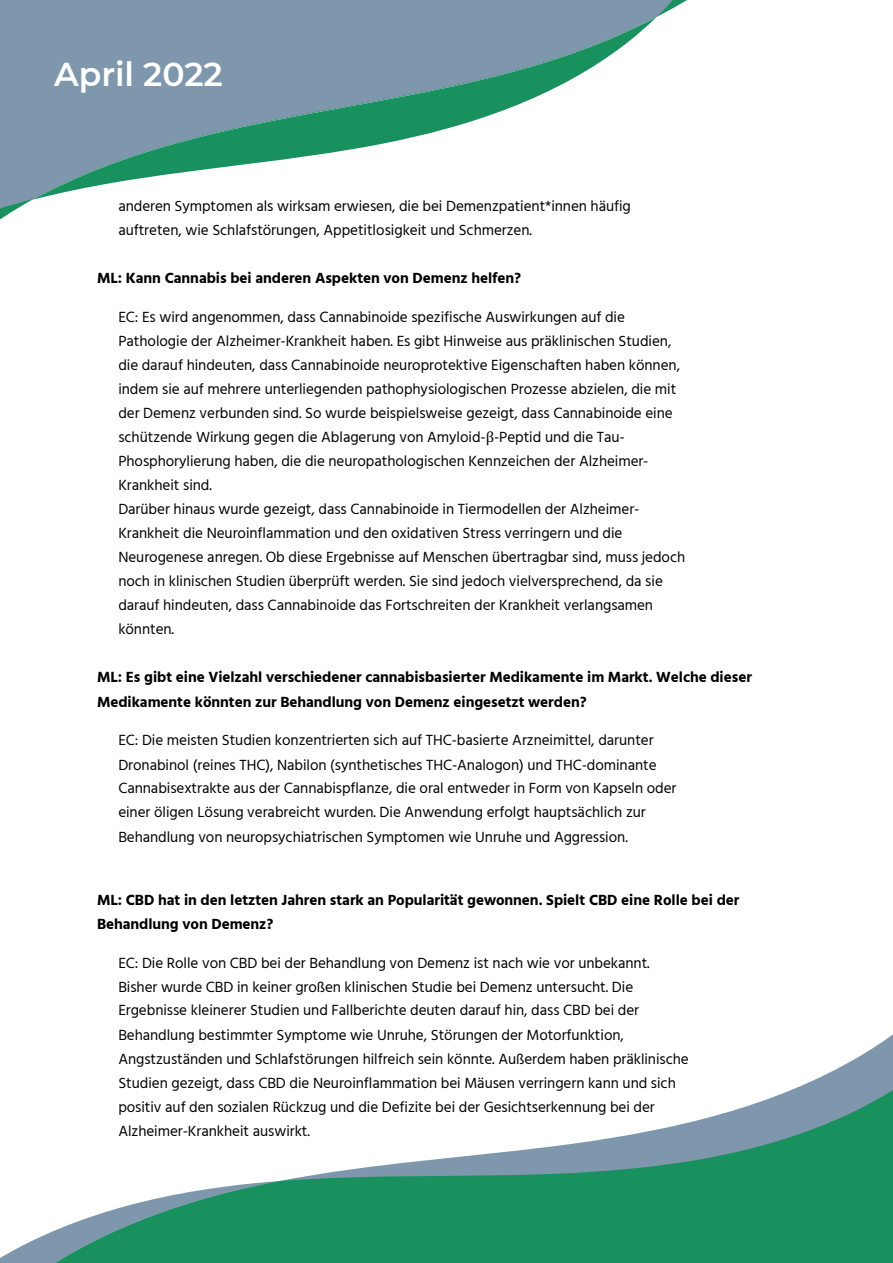
<style>
.page{position:relative;width:893px;height:1263px;background:#fff}
.page>*{position:absolute;margin:0;border:0;box-sizing:border-box;transform-origin:0 0}
.t1{font:600 33px "Montserrat";color:#fff}
.t2{font:15.15px/24px "Hind";letter-spacing:-.005em;color:#000001}
.t3{font:700 15.15px/24.2px "Hind";letter-spacing:-.005em;color:#000001}
.s1{font-family:"Cambria"}
</style>
<div class="page">
<svg style="left:0;top:1235px;width:44px;height:28px"></svg>
<svg style="left:44px;top:1061px;width:849px;height:202px"></svg>
<svg style="left:0;top:0;width:687px;height:220px;fill:#7f97ac"></svg>
<div style="left:54px;top:54px;width:248px;height:36px;background:#7f97ac"></div>
<h1 class="t1" style="left:54px;top:51px;width:170px">April 2022</h1>
<p class="t2" style="left:118px;top:195px;width:514px">anderen Symptomen als wirksam erwiesen, die bei Demenzpatient*innen häufig auftreten, wie Schlafstörungen, Appetitlosigkeit und Schmerzen.</p>
<p class="t3" style="left:97px;top:266px;width:425px">ML: Kann Cannabis bei anderen Aspekten von Demenz helfen?</p>
<p class="t2" style="left:118px;top:306px;width:568px">EC: Es wird angenommen, dass Cannabinoide spezifische Auswirkungen auf die Pathologie der Alzheimer-Krankheit haben. Es gibt Hinweise aus präklinischen Studien, die darauf hindeuten, dass Cannabinoide neuroprotektive Eigenschaften haben können, indem sie auf mehrere unterliegenden pathophysiologischen Prozesse abzielen, die mit der Demenz verbunden sind. So wurde beispielsweise gezeigt, dass Cannabinoide eine schützende Wirkung gegen die Ablagerung von Amyloid-<span class="s1">β</span>-Peptid und die Tau-Phosphorylierung haben, die die neuropathologischen Kennzeichen der Alzheimer-Krankheit sind.<br>Darüber hinaus wurde gezeigt, dass Cannabinoide in Tiermodellen der Alzheimer-Krankheit die Neuroinflammation und den oxidativen Stress verringern und die Neurogenese anregen. Ob diese Ergebnisse auf Menschen übertragbar sind, muss jedoch noch in klinischen Studien überprüft werden. Sie sind jedoch vielversprechend, da sie darauf hindeuten, dass Cannabinoide das Fortschreiten der Krankheit verlangsamen könnten.</p>
<p class="t3" style="left:97px;top:665px;width:656px">ML: Es gibt eine Vielzahl verschiedener cannabisbasierter Medikamente im Markt. Welche dieser<br>Medikamente könnten zur Behandlung von Demenz eingesetzt werden?</p>
<p class="t2" style="left:118px;top:729px;width:560px">EC: Die meisten Studien konzentrierten sich auf THC-basierte Arzneimittel, darunter Dronabinol (reines THC), Nabilon (synthetisches THC-Analogon) und THC-dominante Cannabisextrakte aus der Cannabispflanze, die oral entweder in Form von Kapseln oder einer öligen Lösung verabreicht wurden. Die Anwendung erfolgt hauptsächlich zur Behandlung von neuropsychiatrischen Symptomen wie Unruhe und Aggression.</p>
<p class="t3" style="left:97px;top:887px;width:644px">ML: CBD hat in den letzten Jahren stark an Popularität gewonnen. Spielt CBD eine Rolle bei der<br>Behandlung von Demenz?</p>
<p class="t2" style="left:118px;top:951px;width:572px">EC: Die Rolle von CBD bei der Behandlung von Demenz ist nach wie vor unbekannt.<br>Bisher wurde CBD in keiner großen klinischen Studie bei Demenz untersucht. Die Ergebnisse kleinerer Studien und Fallberichte deuten darauf hin, dass CBD bei der Behandlung bestimmter Symptome wie Unruhe, Störungen der Motorfunktion, Angstzuständen und Schlafstörungen hilfreich sein könnte. Außerdem haben präklinische Studien gezeigt, dass CBD die Neuroinflammation bei Mäusen verringern kann und sich positiv auf den sozialen Rückzug und die Defizite bei der Gesichtserkennung bei der Alzheimer-Krankheit auswirkt.</p>
</div>
